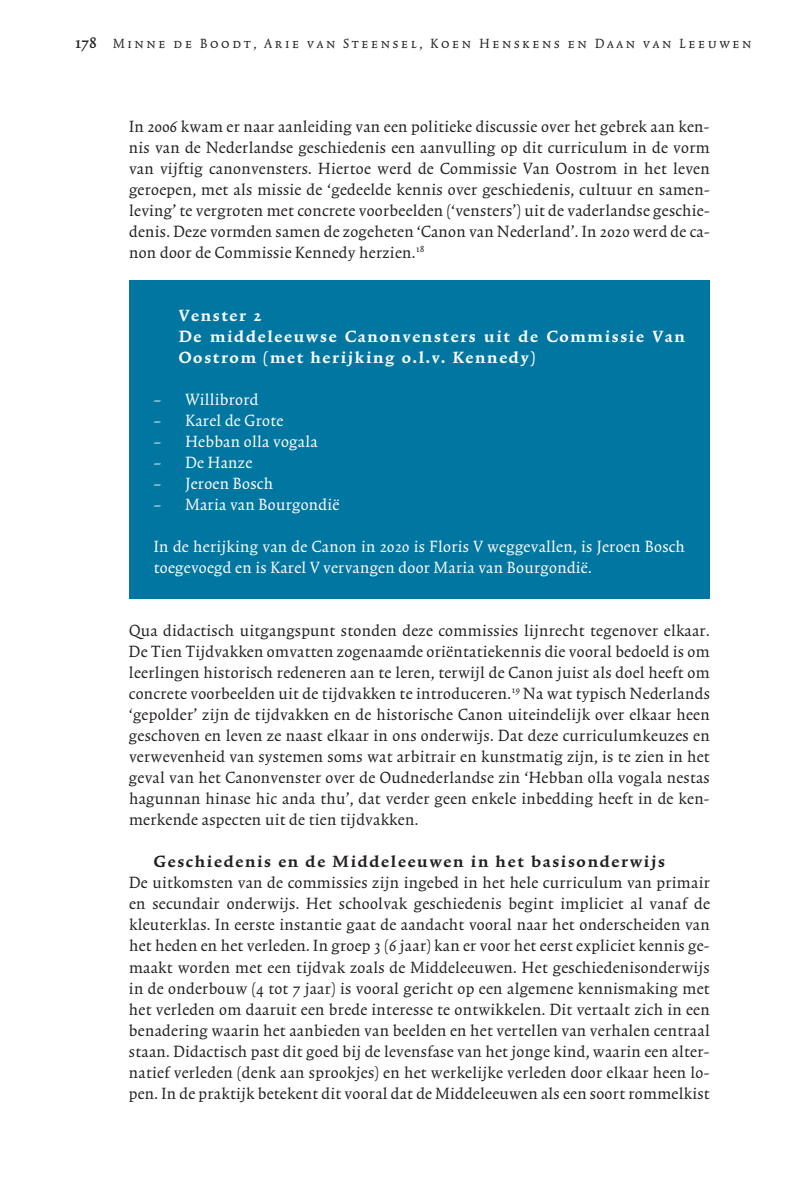
<style>
.page{position:relative;width:809px;height:1191px;background:#fff}
.page>*{position:absolute;margin:0;border:0;box-sizing:border-box;transform-origin:0 0}
.t1{font:19.25px/21px "Trinite No 1 Rom Con";letter-spacing:.02em;color:#231f20;text-align:justify}
.t2{font:19.25px/42px "Trinite No 1 Rom Con";letter-spacing:.02em;color:#fff}
.t3{font:700 19.25px/21px "Trinite No 1";letter-spacing:.09em;color:#fff}
.t4{font:700 19.25px "Trinite No 1";letter-spacing:.09em;color:#231f20}
.t5{font:15.75px "Trinite No 1 Rom Con Exp";letter-spacing:.17em;color:#231f20}
.s1{font-family:"Trinite No 1 Med Con";font-size:19.25px}
</style>
<div class="page">
<div style="left:129px;top:280px;width:580px;height:318px;background:#0076a0"></div>
<p class="t5" style="left:74px;top:35px;width:678px"><span class="s1">178</span> Minne de Boodt, Arie van Steensel, Koen Henskens en Daan van Leeuwen</p>
<p class="t1" style="left:129px;top:117px;width:582px">In 2006 kwam er naar aanleiding van een politieke discussie over het gebrek aan ken&shy;nis van de Nederlandse geschiedenis een aanvulling op dit curriculum in de vorm van vijftig canonvensters. Hiertoe werd de Commissie Van Oostrom in het leven geroepen, met als missie de ‘gedeelde kennis over geschiedenis, cultuur en samen&shy;leving’ te vergroten met concrete voorbeelden (‘vensters’) uit de vaderlandse geschie&shy;denis. Deze vormden samen de zogeheten ‘Canon van Nederland’. In 2020 werd de ca&shy;non door de Commissie Kennedy herzien.<sup>18</sup></p>
<p class="t3" style="left:179px;top:306px;width:508px">Venster 2<br>De middeleeuwse Canonvensters uit de Commissie Van<br>Oostrom (met herijking o.l.v. Kennedy)</p>
<p class="t2" style="left:154px;top:379px;width:106px">– Willibrord</p>
<p class="t2" style="left:154px;top:400px;width:131px">– Karel de Grote</p>
<p class="t2" style="left:154px;top:421px;width:165px">– Hebban olla vogala</p>
<p class="t2" style="left:154px;top:442px;width:100px">– De Hanze</p>
<p class="t2" style="left:154px;top:463px;width:120px">– Jeroen Bosch</p>
<p class="t2" style="left:154px;top:484px;width:532px">– Maria van Bourgondië<br>In de herijking van de Canon in 2020 is Floris V weggevallen, is Jeroen Bosch</p>
<p class="t2" style="left:154px;top:547px;width:439px">toegevoegd en is Karel V vervangen door Maria van Bourgondië.</p>
<p class="t1" style="left:129px;top:621px;width:582px">Qua didactisch uitgangspunt stonden deze commissies lijnrecht tegenover elkaar.<br>De Tien Tijdvakken omvatten zogenaamde oriëntatiekennis die vooral bedoeld is om leerlingen historisch redeneren aan te leren, terwijl de Canon juist als doel heeft om concrete voorbeelden uit de tijdvakken te introduceren.<sup>19</sup> Na wat typisch Nederlands ‘gepolder’ zijn de tijdvakken en de historische Canon uiteindelijk over elkaar heen geschoven en leven ze naast elkaar in ons onderwijs. Dat deze curriculumkeuzes en verwevenheid van systemen soms wat arbitrair en kunstmatig zijn, is te zien in het geval van het Canonvenster over de Oudnederlandse zin ‘Hebban olla vogala nestas hagunnan hinase hic anda thu’, dat verder geen enkele inbedding heeft in de ken&shy;merkende aspecten uit de tien tijdvakken.</p>
<p class="t4" style="left:154px;top:852px;width:512px">Geschiedenis en de Middeleeuwen in het basisonderwijs</p>
<p class="t1" style="left:129px;top:873px;width:582px">De uitkomsten van de commissies zijn ingebed in het hele curriculum van primair en secundair onderwijs. Het schoolvak geschiedenis begint impliciet al vanaf de kleuterklas. In eerste instantie gaat de aandacht vooral naar het onderscheiden van het heden en het verleden. In groep 3 (6jaar) kan er voor het eerst expliciet kennis ge&shy;maakt worden met een tijdvak zoals de Middeleeuwen. Het geschiedenisonderwijs in de onderbouw (4 tot 7 jaar) is vooral gericht op een algemene kennismaking met het verleden om daaruit een brede interesse te ontwikkelen. Dit vertaalt zich in een benadering waarin het aanbieden van beelden en het vertellen van verhalen centraal staan. Didactisch past dit goed bij de levensfase van het jonge kind, waarin een alter&shy;natief verleden (denk aan sprookjes) en het werkelijke verleden door elkaar heen lo&shy;pen. In de praktijk betekent ditvooral dat de Middeleeuwen alseen soort rommelkist</p>
</div>
